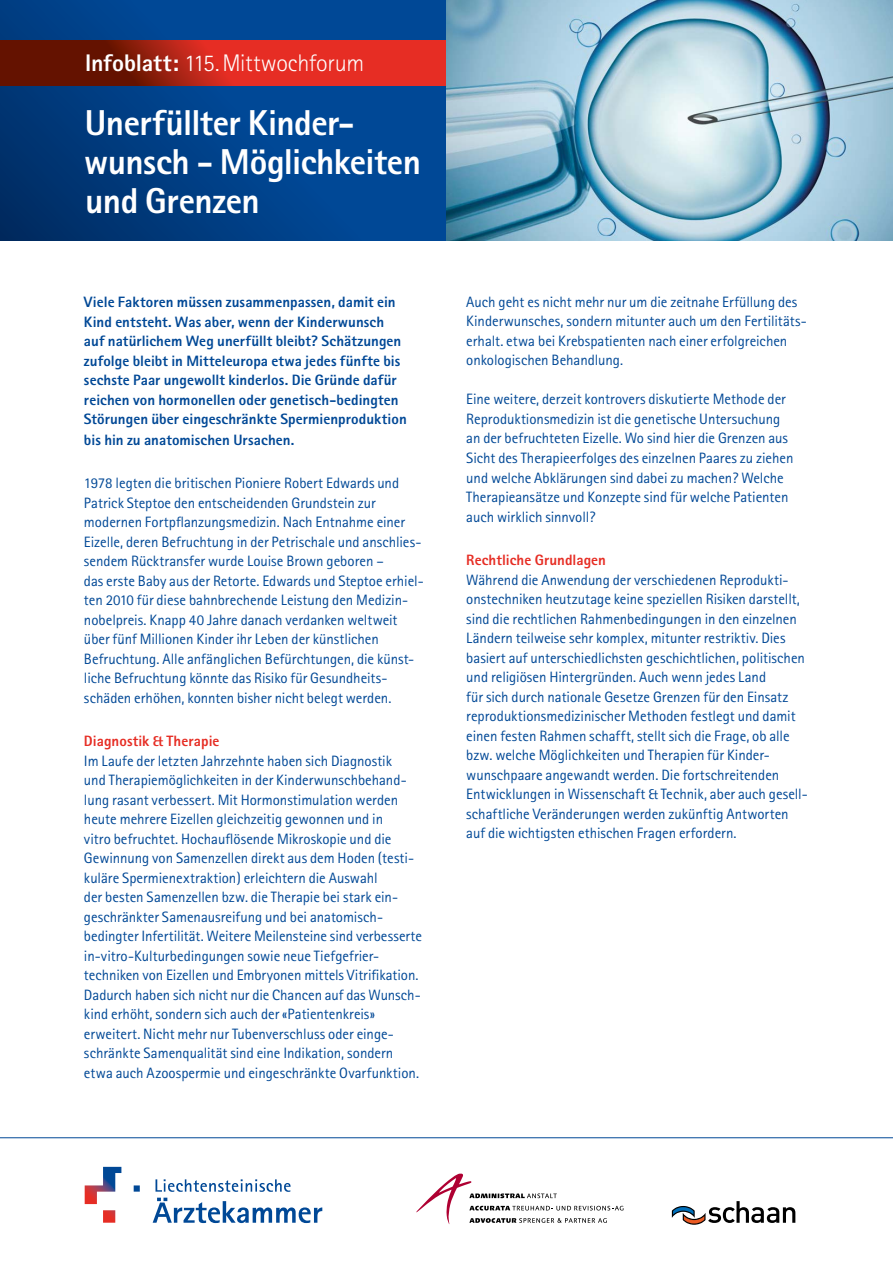
<style>
.page{position:relative;width:893px;height:1263px;background:#fff}
.page>*{position:absolute;margin:0;border:0;box-sizing:border-box;transform-origin:0 0}
.t1{font:800 36px/39px "Rotis Sans Serif";letter-spacing:-.015em;color:#fff}
.t2{font:300 24px "Rotis Sans Serif";letter-spacing:-.015em;color:#fff}
.t3{font:15px/19.5px "Rotis Sans Serif";color:#004896}
.t4{font:800 15px/19.6px "Rotis Sans Serif";letter-spacing:.005em;color:#004896}
.t5{font:800 15px "Rotis Sans Serif";letter-spacing:.005em;color:#e62d24}
.s1{font-weight:800}
</style>
<div class="page">
<svg style="left:85px;top:1167px;width:36px;height:37px"></svg>
<svg style="left:134px;top:1185px;width:6px;height:6px"></svg>
<svg style="left:103px;top:1210px;width:12px;height:13px"></svg>
<svg style="left:155px;top:1179px;width:136px;height:13px"></svg>
<svg style="left:153px;top:1198px;width:169px;height:25px"></svg>
<svg style="left:672px;top:1201px;width:123px;height:24px"></svg>
<svg style="left:0;top:0;width:446px;height:241px;background:#014087"></svg>
<svg style="left:0;top:41px;width:446px;height:44px;background:#b42316"></svg>
<svg style="left:416px;top:1173px;width:207px;height:51px"></svg>
<hr style="left:0;top:1137px;width:893px;height:1px;background:#004896">
<img style="left:446px;top:0;width:447px;height:241px">
<h2 class="t2" style="left:85px;top:49px;width:281px"><span class="s1">Infoblatt:</span> 115.Mittwochforum</h2>
<h1 class="t1" style="left:84px;top:103px;width:338px">Unerfüllter Kinder&shy;wunsch - Möglichkeiten und Grenzen</h1>
<p class="t4" style="left:84px;top:292px;width:324px">Viele Faktoren müssen zusammenpassen, damit ein Kind entsteht. Was aber, wenn der Kinderwunsch auf natürlichem Weg unerfüllt bleibt? Schätzungen zufolge bleibt in Mitteleuropa etwa jedes fünfte bis sechste Paar ungewollt kinderlos. Die Gründe dafür reichen von hormonellen oder genetisch-bedingten Störungen über eingeschränkte Spermienproduktion bis hin zu anatomischen Ursachen.</p>
<p class="t3" style="left:84px;top:473px;width:341px">1978 legten die britischen Pioniere Robert Edwards und Patrick Steptoe den entscheidenden Grundstein zur modernen Fortpflanzungsmedizin. Nach Entnahme einer Eizelle, deren Befruchtung in der Petrischale und anschlies&shy;sendem Rücktransfer wurde Louise Brown geboren –<br>das erste Baby aus der Retorte. Edwards und Steptoe erhiel&shy;ten 2010 für diese bahnbrechende Leistung den Medizin&shy;nobelpreis. Knapp 40 Jahre danach verdanken weltweit über fünf Millionen Kinder ihr Leben der künstlichen Befruchtung. Alle anfänglichen Befürchtungen, die künst&shy;liche Befruchtung könnte das Risiko für Gesundheits&shy;schäden erhöhen, konnten bisher nicht belegt werden.</p>
<p class="t5" style="left:84px;top:731px;width:137px">Diagnostik &amp; Therapie</p>
<p class="t3" style="left:84px;top:751px;width:340px">Im Laufe der letzten Jahrzehnte haben sich Diagnostik<br>und Therapiemöglichkeiten in der Kinderwunschbehand&shy;lung rasant verbessert. Mit Hormonstimulation werden heute mehrere Eizellen gleichzeitig gewonnen und in<br>vitro befruchtet. Hochauflösende Mikroskopie und die Gewinnung von Samenzellen direkt aus dem Hoden (testi&shy;kuläre Spermienextraktion) erleichtern die Auswahl<br>der besten Samenzellen bzw. die Therapie bei stark ein&shy;geschränkter Samenausreifung und bei anatomisch-- bedingter Infertilität. Weitere Meilensteine sind verbesserte in-vitro-Kulturbedingungen sowie neue Tiefgefrier&shy;techniken von Eizellen und Embryonen mittels Vitrifikation.<br>Dadurch haben sich nicht nur die Chancen auf das Wunsch&shy;kind erhöht, sondern sich auch der «Patientenkreis» erweitert. Nicht mehr nur Tubenverschluss oder einge&shy;schränkte Samenqualität sind eine Indikation, sondern etwa auch Azoospermie und eingeschränkte Ovarfunktion.</p>
<p class="t3" style="left:466px;top:292px;width:342px">Auch geht es nicht mehr nur um die zeitnahe Erfüllung des Kinderwunsches, sondern mitunter auch um den Fertilitäts&shy;erhalt. etwa bei Krebspatienten nach einer erfolgreichen onkologischen Behandlung.</p>
<p class="t3" style="left:466px;top:390px;width:329px">Eine weitere, derzeit kontrovers diskutierte Methode der Reproduktionsmedizin ist die genetische Untersuchung an der befruchteten Eizelle. Wo sind hier die Grenzen aus Sicht des Therapieerfolges des einzelnen Paares zu ziehen und welche Abklärungen sind dabei zu machen? Welche Therapieansätze und Konzepte sind für welche Patienten auch wirklich sinnvoll?</p>
<p class="t5" style="left:466px;top:550px;width:141px">Rechtliche Grundlagen</p>
<p class="t3" style="left:466px;top:570px;width:343px">Während die Anwendung der verschiedenen Reprodukti&shy;onstechniken heutzutage keine speziellen Risiken darstellt, sind die rechtlichen Rahmenbedingungen in den einzelnen Ländern teilweise sehr komplex, mitunter restriktiv. Dies basiert auf unterschiedlichsten geschichtlichen, politischen und religiösen Hintergründen. Auch wenn jedes Land<br>für sich durch nationale Gesetze Grenzen für den Einsatz reproduktionsmedizinischer Methoden festlegt und damit einen festen Rahmen schafft, stellt sich die Frage, ob alle bzw. welche Möglichkeiten und Therapien für Kinder&shy;wunschpaare angewandt werden. Die fortschreitenden Entwicklungen in Wissenschaft &amp; Technik, aber auch gesell&shy;schaftliche Veränderungen werden zukünftig Antworten auf die wichtigsten ethischen Fragen erfordern.</p>
</div>
